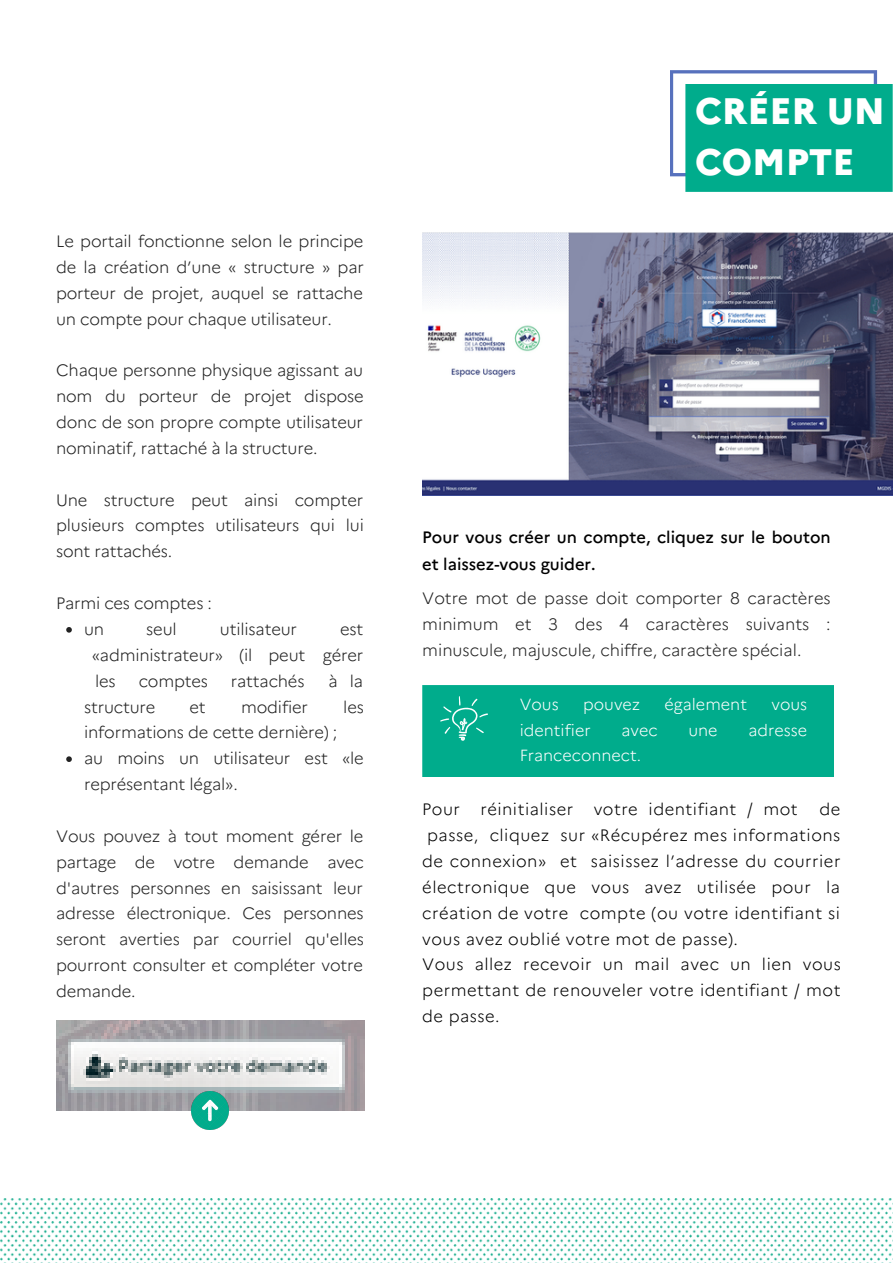
<style>
.page{position:relative;width:893px;height:1264px;background:#fff}
.page>*{position:absolute;margin:0;border:0;box-sizing:border-box;transform-origin:0 0}
.t1{font:800 36.75px/50.6px "Marianne";color:#fff}
.t2{font:300 16.5px/25.8px "Marianne";letter-spacing:-.01em;color:#222;text-align:justify}
.t3{font:300 16.5px/25.8px "Marianne";letter-spacing:.03em;color:#000}
.t4{font:500 16.5px/27px "Marianne";color:#000}
.t5{font:300 16.05px "Marianne";color:#fff}
</style>
<div class="page">
<img style="left:422px;top:232px;width:470px;height:264px">
<svg style="left:670px;top:70px;width:222px;height:122px;background:#26b49e"></svg>
<img style="left:0;top:1198px;width:529px;height:63px">
<img style="left:531px;top:1198px;width:361px;height:63px">
<div style="left:422px;top:685px;width:412px;height:92px;background:#00ac8c"></div>
<img style="left:56px;top:1020px;width:308px;height:90px">
<svg style="left:66px;top:627px;width:6px;height:5px"></svg>
<svg style="left:66px;top:756px;width:6px;height:6px"></svg>
<img style="left:191px;top:1091px;width:37px;height:37px">
<p class="t2" style="left:56px;top:228px;width:309px">Le portail fonctionne selon le principe de la création d’une « structure » par porteur de projet, auquel se rattache un compte pour chaque utilisateur.</p>
<p class="t2" style="left:56px;top:357px;width:309px">Chaque personne physique agissant au nom du porteur de projet dispose donc de son propre compte utilisateur nominatif, rattaché à la structure.</p>
<p class="t2" style="left:56px;top:487px;width:309px">Une structure peut ainsi compter plusieurs comptes utilisateurs qui lui sont rattachés.</p>
<p class="t2" style="left:56px;top:590px;width:157px">Parmi ces comptes :</p>
<p class="t2" style="left:84px;top:616px;width:22px">un</p>
<p class="t2" style="left:146px;top:616px;width:32px">seul</p>
<p class="t2" style="left:220px;top:616px;width:78px">utilisateur</p>
<p class="t2" style="left:92px;top:616px;width:273px;text-indent:248px">est «administrateur» (il peut gérer les</p>
<p class="t2" style="left:139px;top:668px;width:71px">comptes</p>
<p class="t2" style="left:231px;top:668px;width:75px">rattachés</p>
<p class="t2" style="left:328px;top:668px;width:36px">à la</p>
<p class="t2" style="left:84px;top:693px;width:73px">structure</p>
<p class="t2" style="left:189px;top:693px;width:18px">et</p>
<p class="t2" style="left:241px;top:693px;width:68px">modifier</p>
<p class="t2" style="left:343px;top:693px;width:22px">les</p>
<p class="t2" style="left:84px;top:719px;width:281px;text-align:left">informations de cette dernière) ;<br>au moins un utilisateur est «le représentant légal».</p>
<p class="t2" style="left:56px;top:823px;width:309px">Vous pouvez à tout moment gérer le partage de votre demande avec d'autres personnes en saisissant leur adresse électronique. Ces personnes seront averties par courriel qu'elles pourront consulter et compléter votre demande.</p>
<h1 class="t1" style="left:695px;top:85px;width:191px">CRÉER UN<br>COMPTE</h1>
<p class="t4" style="left:422px;top:524px;width:410px">Pour vous créer un compte, cliquez sur le bouton et laissez-vous guider.</p>
<p class="t2" style="left:422px;top:585px;width:410px">Votre mot de passe doit comporter 8 caractères minimum et 3 des 4 caractères suivants : minuscule, majuscule, chiffre, caractère spécial.</p>
<p class="t5" style="left:519px;top:694px;width:40px">Vous</p>
<p class="t5" style="left:583px;top:694px;width:58px">pouvez</p>
<p class="t5" style="left:664px;top:694px;width:84px">également</p>
<p class="t5" style="left:771px;top:694px;width:37px">vous</p>
<p class="t5" style="left:519px;top:720px;width:72px">identifier</p>
<p class="t5" style="left:621px;top:720px;width:38px">avec</p>
<p class="t5" style="left:688px;top:720px;width:31px">une</p>
<p class="t5" style="left:748px;top:720px;width:60px">adresse</p>
<p class="t5" style="left:519px;top:745px;width:123px">Franceconnect.</p>
<p class="t3" style="left:422px;top:796px;width:377px">Pour réinitialiser votre identifiant / mot</p>
<p class="t3" style="left:422px;top:796px;width:420px;text-indent:397px">de passe, cliquez sur «Récupérez mes informations de connexion» et saisissez l’adresse du courrier électronique que vous avez utilisée pour la création de votre compte (ou votre identifiant si vous avez oublié votre mot de passe).<br>Vous allez recevoir un mail avec un lien vous permettant de renouveler votre identifiant / mot de passe.</p>
</div>
